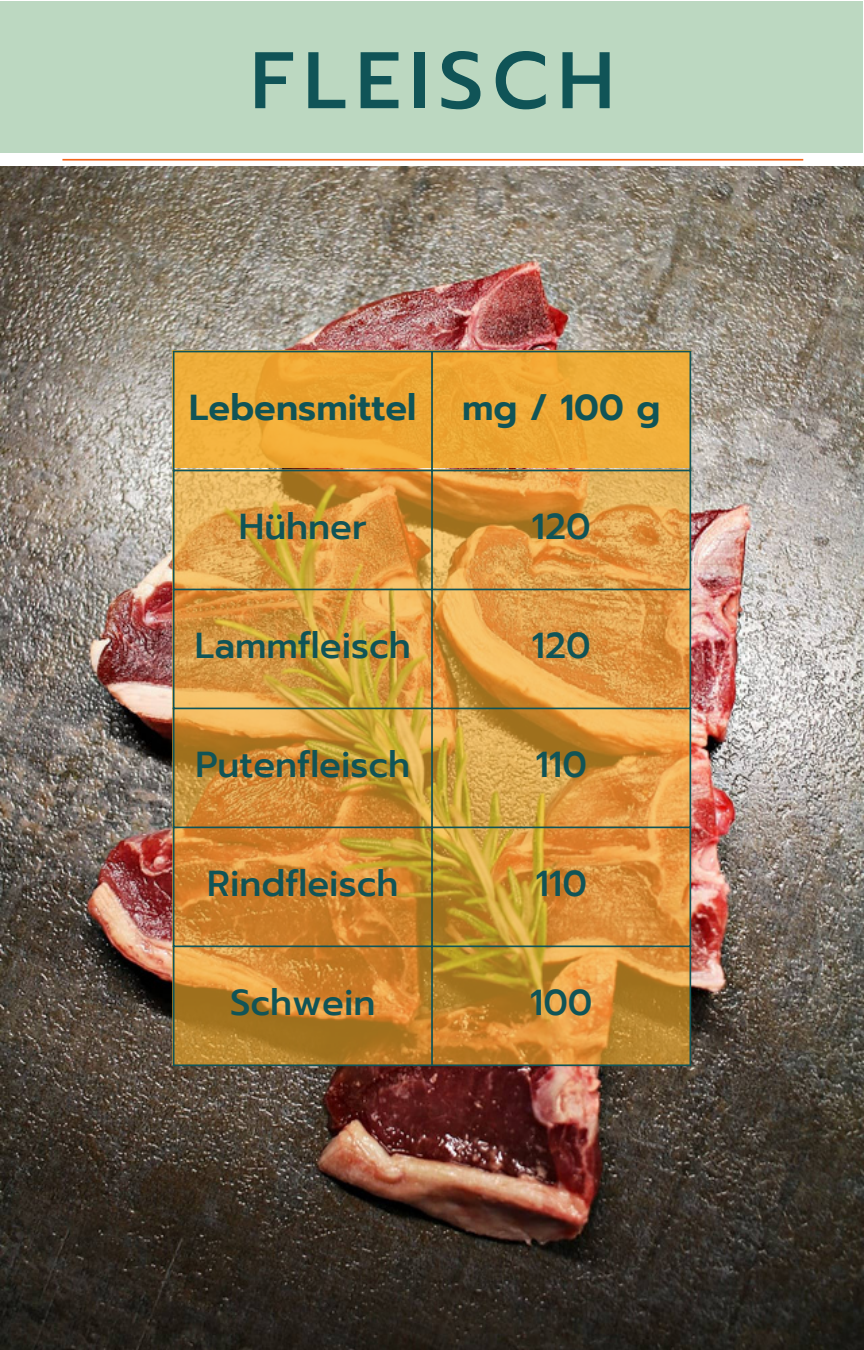
<style>
.page{position:relative;width:864px;height:1350px;background:#fff}
.page>*{position:absolute;margin:0;border:0;box-sizing:border-box;transform-origin:0 0}
.t1{font:500 80.1px "Prompt";letter-spacing:.11em;color:#105457}
.t2{font:500 36px "Prompt";color:#105457}
.t3{font:600 36px "Prompt";color:#105457}
</style>
<div class="page">
<img style="left:0;top:167px;width:864px;height:1183px">
<hr style="left:62px;top:159px;width:741px;height:2px;background:#f26419">
<div style="left:0;top:1px;width:863px;height:152px;background:#bcd8c1"></div>
<svg style="left:174px;top:469px;width:516px;height:595px;background:#d3943d"></svg>
<div style="left:173px;top:351px;width:518px;height:117px;background:#efab37"></div>
<hr style="left:173px;top:352px;width:1px;height:712px;background:#105457">
<hr style="left:431px;top:352px;width:2px;height:712px;background:#105457">
<hr style="left:690px;top:352px;width:1px;height:712px;background:#105457">
<hr style="left:173px;top:351px;width:518px;height:1px;background:#105457">
<hr style="left:173px;top:470px;width:518px;height:1px;background:#105457">
<hr style="left:173px;top:589px;width:518px;height:1px;background:#105457">
<hr style="left:173px;top:708px;width:518px;height:1px;background:#105457">
<hr style="left:173px;top:827px;width:518px;height:1px;background:#105457">
<hr style="left:173px;top:946px;width:518px;height:1px;background:#105457">
<hr style="left:173px;top:1064px;width:518px;height:2px;background:#105457">
<h1 class="t1" style="left:250px;top:21px;width:366px">FLEISCH</h1>
<p class="t3" style="left:189px;top:381px;width:228px">Lebensmittel</p>
<p class="t3" style="left:462px;top:381px;width:200px">mg / 100 g</p>
<p class="t2" style="left:239px;top:500px;width:129px">Hühner</p>
<p class="t2" style="left:532px;top:500px;width:61px">120</p>
<p class="t2" style="left:195px;top:619px;width:218px">Lammfleisch</p>
<p class="t2" style="left:532px;top:619px;width:61px">120</p>
<p class="t2" style="left:195px;top:738px;width:216px">Putenfleisch</p>
<p class="t2" style="left:535px;top:738px;width:53px">110</p>
<p class="t2" style="left:207px;top:856px;width:193px">Rindfleisch</p>
<p class="t2" style="left:535px;top:856px;width:53px">110</p>
<p class="t2" style="left:230px;top:975px;width:147px">Schwein</p>
<p class="t2" style="left:530px;top:975px;width:64px">100</p>
</div>
